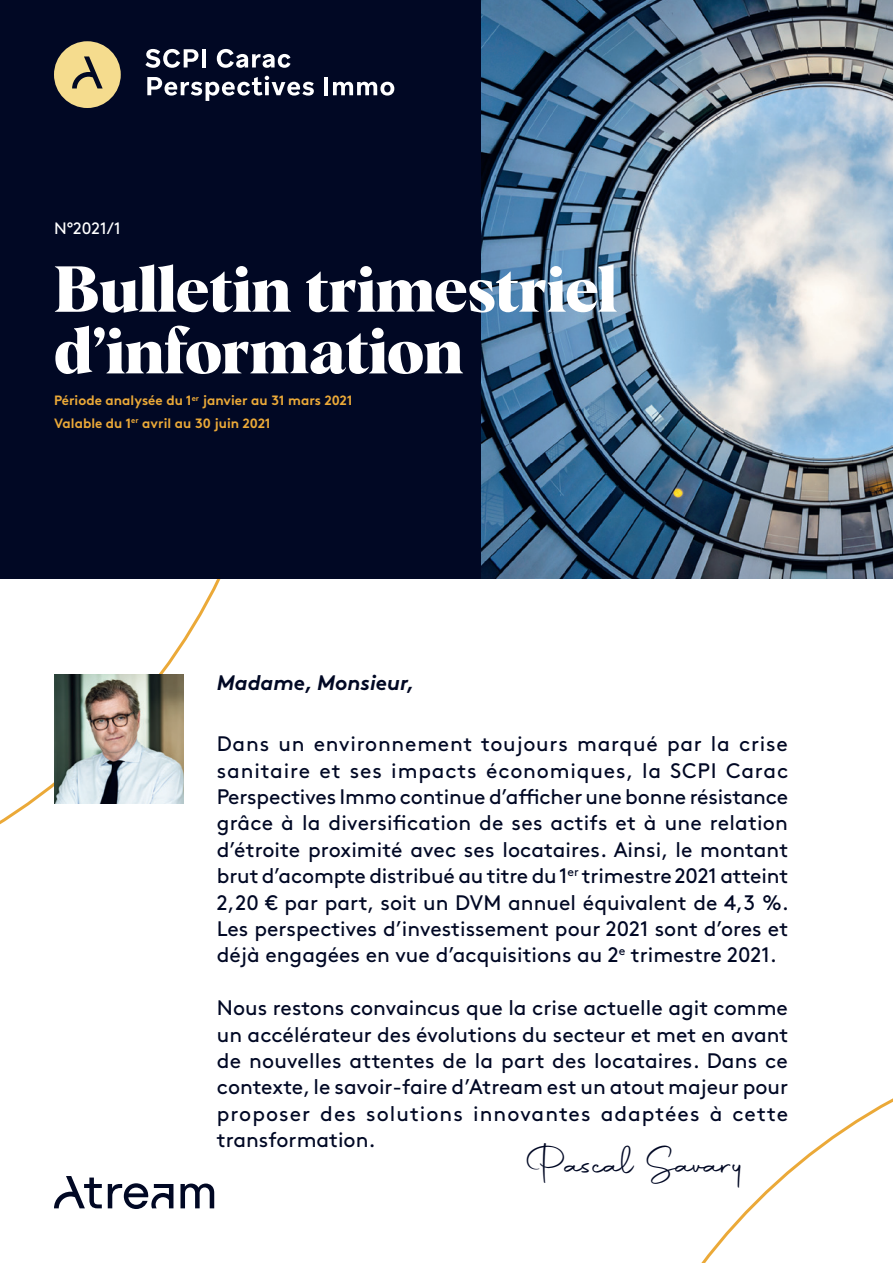
<style>
.page{position:relative;width:893px;height:1263px;background:#fff}
.page>*{position:absolute;margin:0;border:0;box-sizing:border-box;transform-origin:0 0}
.t1{font:700 63.45px/61.7px "Albra";color:#fff}
.t2{font:41.4px "Autography";color:#010824}
.t3{font:21px/26.4px "Brown";color:#010824;text-align:justify}
.t4{font:italic 700 21px "Brown";color:#010824}
.t5{font:16.5px "Brown";color:#fff}
.t6{font:700 13.5px/22.6px "Brown";color:#eba938}
</style>
<div class="page">
<svg style="left:0;top:578px;width:281px;height:247px"></svg>
<svg style="left:701px;top:1098px;width:192px;height:165px"></svg>
<img style="left:480px;top:0;width:413px;height:578px">
<div style="left:0;top:0;width:480px;height:578px;background:#010824"></div>
<svg style="left:54px;top:1176px;width:48px;height:32px"></svg>
<svg style="left:180px;top:1183px;width:34px;height:25px"></svg>
<svg style="left:108px;top:1183px;width:65px;height:26px"></svg>
<img style="left:54px;top:674px;width:129px;height:129px">
<svg style="left:145px;top:49px;width:53px;height:19px"></svg>
<hr style="left:202px;top:49px;width:4px;height:18px;background:#fff">
<svg style="left:217px;top:49px;width:74px;height:19px"></svg>
<svg style="left:147px;top:76px;width:167px;height:25px"></svg>
<hr style="left:324px;top:77px;width:4px;height:18px;background:#fff">
<svg style="left:333px;top:82px;width:61px;height:14px"></svg>
<div style="left:54px;top:41px;width:67px;height:67px;background:#f5dc8e;border-radius:50%"></div>
<svg style="left:72px;top:56px;width:31px;height:32px"></svg>
<p class="t5" style="left:54px;top:216px;width:68px">N°2021/1</p>
<h1 class="t1" style="left:54px;top:255px;width:564px">Bulletin trimestriel d’information</h1>
<p class="t6" style="left:54px;top:388px;width:300px">Période analysée du 1<sup>er</sup> janvier au 31 mars 2021<br>Valable du 1<sup>er</sup> avril au 30 juin 2021</p>
<p class="t4" style="left:217px;top:666px;width:199px">Madame, Monsieur,</p>
<p class="t3" style="left:217px;top:729px;width:574px">Dans un environnement toujours marqué par la crise sanitaire et ses impacts économiques, la SCPI Carac Perspectives Immo continue d’afficher une bonne résistance grâce à la diversification de ses actifs et à une relation d’étroite proximité avec ses locataires. Ainsi, le montant brut d’acompte distribué au titre du 1<sup>er</sup> trimestre 2021 atteint 2,20 € par part, soit un DVM annuel équivalent de 4,3 %.<br>Les perspectives d’investissement pour 2021 sont d’ores et déjà engagées en vue d’acquisitions au 2<sup>e</sup> trimestre 2021.</p>
<p class="t3" style="left:217px;top:993px;width:573px">Nous restons convaincus que la crise actuelle agit comme un accélérateur des évolutions du secteur et met en avant de nouvelles attentes de la part des locataires. Dans ce contexte, le savoir-faire d’Atream est un atout majeur pour proposer des solutions innovantes adaptées à cette transformation.</p>
<h2 class="t2" style="left:526px;top:1137px;width:221px">Pascal Savary</h2>
</div>
